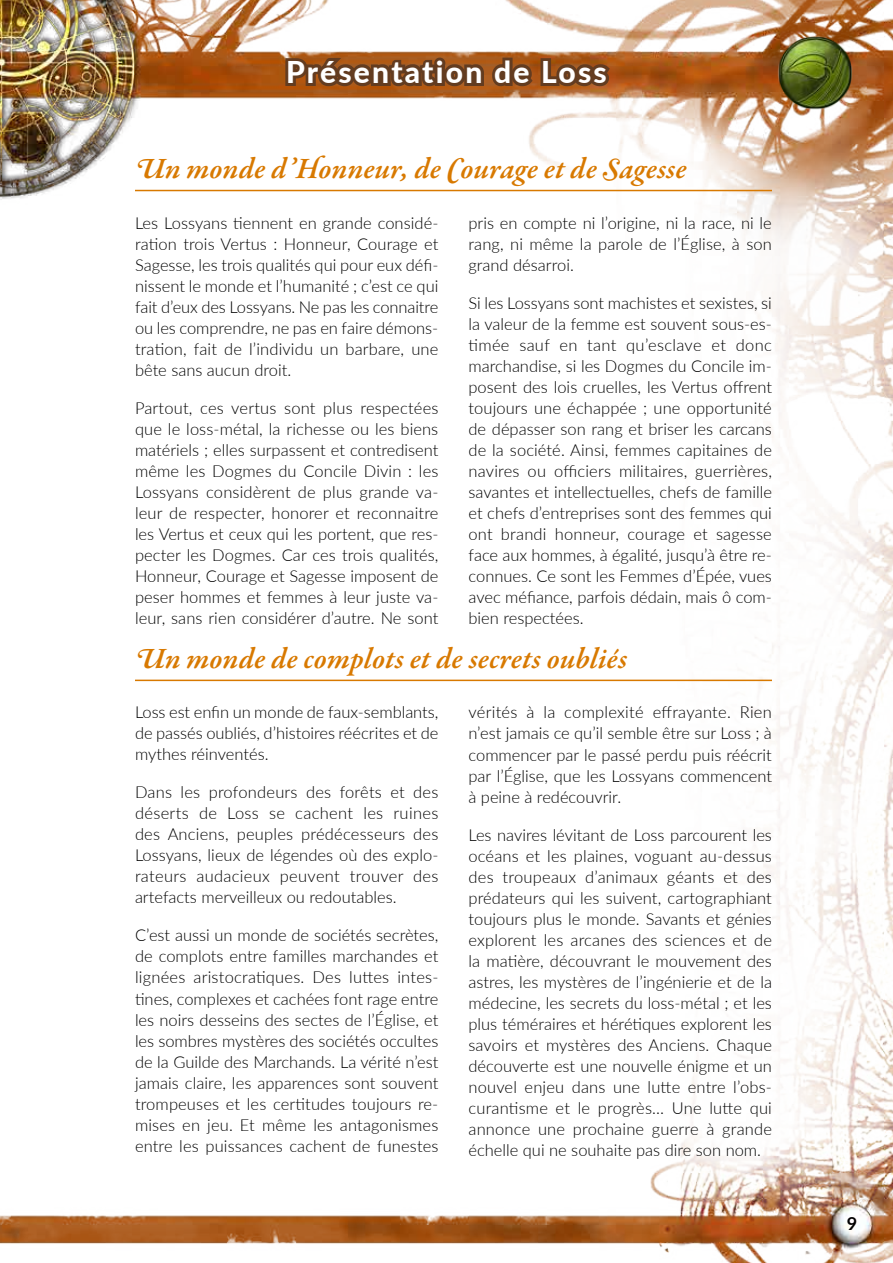
<style>
.page{position:relative;width:893px;height:1263px;background:#fff}
.page>*{position:absolute;margin:0;border:0;box-sizing:border-box;transform-origin:0 0}
.t1{font:italic 600 30px "Garamond Premr Pro";letter-spacing:.005em;color:#d87900}
.t2{font:800 30px "Lato";letter-spacing:.075em;color:#fff}
.t3{font:700 18px "Lato";color:#000}
.t4{font:300 16.5px/21px "Lato";color:#000;text-align:justify}
</style>
<div class="page">
<img style="left:0;top:0;width:893px;height:1263px">
<hr style="left:135px;top:190px;width:637px;height:1px;background:#d87900">
<hr style="left:135px;top:680px;width:637px;height:1px;background:#d87900">
<svg style="left:282px;top:52px;width:332px;height:156px"></svg>
<img style="left:773px;top:15px;width:89px;height:126px">
<h1 class="t2" style="left:286px;top:50px;width:322px">Présentation de Loss</h1>
<h1 class="t1" style="left:135px;top:150px;width:553px">Un monde d’Honneur, de Courage et de Sagesse</h1>
<p class="t4" style="left:135px;top:211px;width:305px">Les Lossyans tiennent en grande considé&shy;ration trois Vertus : Honneur, Courage et Sagesse, les trois qualités qui pour eux défi&shy;nissent le monde et l’humanité ; c’est ce qui fait d’eux des Lossyans. Ne pas les connaitre ou les comprendre, ne pas en faire démons&shy;tration, fait de l’individu un barbare, une bête sans aucun droit.</p>
<p class="t4" style="left:135px;top:397px;width:305px">Partout, ces vertus sont plus respectées que le loss-métal, la richesse ou les biens matériels ; elles surpassent et contredisent même les Dogmes du Concile Divin : les Lossyans considèrent de plus grande va&shy;leur de respecter, honorer et reconnaitre les Vertus et ceux qui les portent, que res&shy;pecter les Dogmes. Car ces trois qualités, Honneur, Courage et Sagesse imposent de peser hommes et femmes à leur juste va&shy;leur, sans rien considérer d’autre. Ne sont</p>
<p class="t4" style="left:468px;top:212px;width:305px">pris en compte ni l’origine, ni la race, ni le rang, ni même la parole de l’Église, à son grand désarroi.</p>
<p class="t4" style="left:468px;top:292px;width:305px">Si les Lossyans sont machistes et sexistes, si la valeur de la femme est souvent sous-es&shy;timée sauf en tant qu’esclave et donc marchandise, si les Dogmes du Concile im&shy;posent des lois cruelles, les Vertus offrent toujours une échappée ; une opportunité de dépasser son rang et briser les carcans de la société. Ainsi, femmes capitaines de navires ou officiers militaires, guerrières, savantes et intellectuelles, chefs de famille et chefs d’entreprises sont des femmes qui ont brandi honneur, courage et sagesse face aux hommes, à égalité, jusqu’à être re&shy;connues. Ce sont les Femmes d’Épée, vues avec méfiance, parfois dédain, mais ô com&shy;bien respectées.</p>
<h1 class="t1" style="left:135px;top:640px;width:494px">Un monde de complots et de secrets oubliés</h1>
<p class="t4" style="left:135px;top:701px;width:305px">Loss est enfin un monde de faux-semblants, de passés oubliés, d’histoires réécrites et de mythes réinventés.</p>
<p class="t4" style="left:135px;top:781px;width:305px">Dans les profondeurs des forêts et des déserts de Loss se cachent les ruines des Anciens, peuples prédécesseurs des Lossyans, lieux de légendes où des explo&shy;rateurs audacieux peuvent trouver des artefacts merveilleux ou redoutables.</p>
<p class="t4" style="left:135px;top:924px;width:305px">C’est aussi un monde de sociétés secrètes, de complots entre familles marchandes et lignées aristocratiques. Des luttes intes&shy;tines, complexes et cachées font rage entre les noirs desseins des sectes de l’Église, et les sombres mystères des sociétés occultes de la Guilde des Marchands. La vérité n’est jamais claire, les apparences sont souvent trompeuses et les certitudes toujours re&shy;mises en jeu. Et même les antagonismes entre les puissances cachent de funestes</p>
<p class="t4" style="left:468px;top:701px;width:305px">vérités à la complexité effrayante. Rien n’est jamais ce qu’il semble être sur Loss ; à commencer par le passé perdu puis réécrit par l’Église, que les Lossyans commencent à peine à redécouvrir.</p>
<p class="t4" style="left:468px;top:823px;width:305px">Les navires lévitant de Loss parcourent les océans et les plaines, voguant au-dessus des troupeaux d’animaux géants et des prédateurs qui les suivent, cartographiant toujours plus le monde. Savants et génies explorent les arcanes des sciences et de la matière, découvrant le mouvement des astres, les mystères de l’ingénierie et de la médecine, les secrets du loss-métal ; et les plus téméraires et hérétiques explorent les savoirs et mystères des Anciens. Chaque découverte est une nouvelle énigme et un nouvel enjeu dans une lutte entre l’obs&shy;curantisme et le progrès… Une lutte qui annonce une prochaine guerre à grande échelle qui ne souhaite pas dire son nom.</p>
<p class="t3" style="left:847px;top:1210px;width:12px">9</p>
</div>
